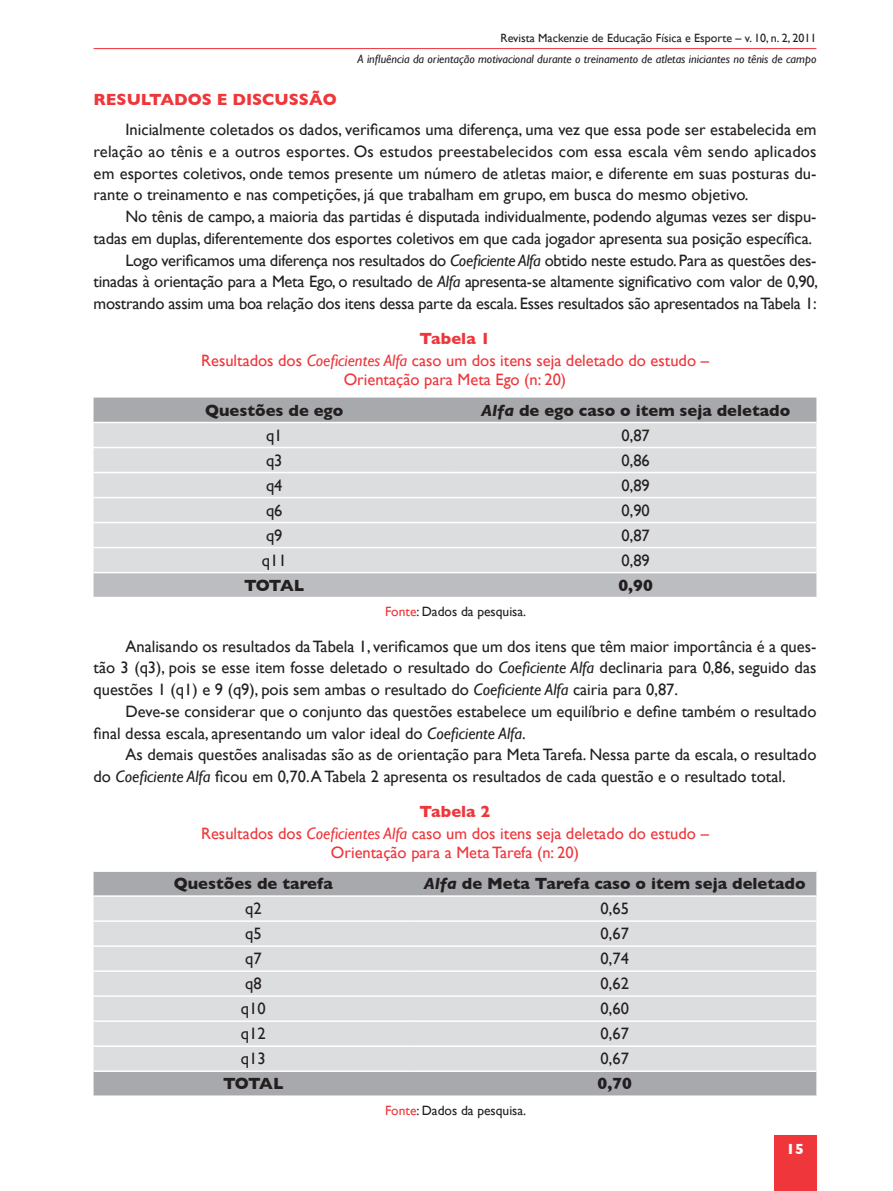
<style>
.page{position:relative;width:893px;height:1191px;background:#fff}
.page>*{position:absolute;margin:0;border:0;box-sizing:border-box;transform-origin:0 0}
.t1{font:16.5px/21.8px "Gill Sans";letter-spacing:-.01em;color:#231f20;text-align:justify}
.t2{font:16.5px/21.9px "Gill Sans";color:#ee363b;text-align:center}
.t3{font:700 16.5px "Gill Sans";color:#231f20}
.t4{font:700 16.5px "Gill Sans";color:#ee363b}
.t5{font:700 15px "Gill Sans";color:#fff}
.t6{font:13.5px "Gill Sans";color:#231f20}
.t7{font:italic 12px "Gill Sans";color:#231f20}
.t8{font:12px "Gill Sans";color:#231f20}
.s1{font-style:italic}
.s2{font-weight:700}
.s3{color:#ee363b}
</style>
<div class="page">
<div style="left:774px;top:1135px;width:42px;height:56px;background:#ee363b"></div>
<hr style="left:94px;top:48px;width:722px;height:1px;background:#ee363b">
<svg style="left:94px;top:397px;width:722px;height:25px;background:#aaabaf"></svg>
<div style="left:94px;top:423px;width:722px;height:149px;background:#dcdddf"></div>
<svg style="left:94px;top:573px;width:722px;height:24px;background:#bdbec1"></svg>
<hr style="left:94px;top:447px;width:361px;height:1px;background:#fff">
<hr style="left:455px;top:447px;width:361px;height:1px;background:#fff">
<hr style="left:94px;top:472px;width:361px;height:1px;background:#fff">
<hr style="left:455px;top:472px;width:361px;height:1px;background:#fff">
<hr style="left:94px;top:497px;width:361px;height:1px;background:#fff">
<hr style="left:455px;top:497px;width:361px;height:1px;background:#fff">
<hr style="left:94px;top:522px;width:361px;height:1px;background:#fff">
<hr style="left:455px;top:522px;width:361px;height:1px;background:#fff">
<hr style="left:94px;top:547px;width:361px;height:1px;background:#fff">
<hr style="left:455px;top:547px;width:361px;height:1px;background:#fff">
<div style="left:94px;top:872px;width:722px;height:223px;background:#a8a9ad"></div>
<div style="left:94px;top:897px;width:722px;height:173px;background:#dcdddf"></div>
<hr style="left:94px;top:895px;width:319px;height:2px;background:#fff">
<hr style="left:413px;top:895px;width:403px;height:2px;background:#fff">
<hr style="left:94px;top:920px;width:319px;height:2px;background:#fff">
<hr style="left:413px;top:920px;width:403px;height:2px;background:#fff">
<hr style="left:94px;top:945px;width:319px;height:2px;background:#fff">
<hr style="left:413px;top:945px;width:403px;height:2px;background:#fff">
<hr style="left:94px;top:970px;width:319px;height:2px;background:#fff">
<hr style="left:413px;top:970px;width:403px;height:2px;background:#fff">
<hr style="left:94px;top:995px;width:319px;height:2px;background:#fff">
<hr style="left:413px;top:995px;width:403px;height:2px;background:#fff">
<hr style="left:94px;top:1020px;width:319px;height:2px;background:#fff">
<hr style="left:413px;top:1020px;width:403px;height:2px;background:#fff">
<hr style="left:94px;top:1045px;width:319px;height:2px;background:#fff">
<hr style="left:413px;top:1045px;width:403px;height:2px;background:#fff">
<hr style="left:94px;top:1070px;width:319px;height:2px;background:#fff">
<hr style="left:413px;top:1070px;width:403px;height:2px;background:#fff">
<p class="t8" style="left:500px;top:31px;width:317px">Revista Mackenzie de Educação Física e Esporte – v. 10, n. 2, 2011</p>
<p class="t7" style="left:357px;top:52px;width:460px">A influência da orientação motivacional durante o treinamento de atletas iniciantes no tênis de campo</p>
<p class="t4" style="left:94px;top:90px;width:245px">RESULTADOS E DISCUSSÃO</p>
<p class="t1" style="left:94px;top:119px;width:725px;text-indent:32px">Inicialmente coletados os dados, verificamos uma diferença, uma vez que essa pode ser estabelecida em relação ao tênis e a outros esportes. Os estudos preestabelecidos com essa escala vêm sendo aplicados em esportes coletivos, onde temos presente um número de atletas maior, e diferente em suas posturas du&shy;rante o treinamento e nas competições, já que trabalham em grupo, em busca do mesmo objetivo.</p>
<p class="t1" style="left:125px;top:206px;width:692px">No tênis de campo, a maioria das partidas é disputada individualmente, podendo algumas vezes ser dispu-</p>
<p class="t1" style="left:94px;top:227px;width:720px">tadas em duplas, diferentemente dos esportes coletivos em que cada jogador apresenta sua posição específica.</p>
<p class="t1" style="left:125px;top:249px;width:692px">Logo verificamos uma diferença nos resultados do <span class="s1">Coeficiente Alfa</span> obtido neste estudo. Para as questões des-</p>
<p class="t1" style="left:94px;top:271px;width:726px">tinadas à orientação para a Meta Ego, o resultado de <span class="s1">Alfa</span> apresenta-se altamente significativo com valor de 0,90,</p>
<p class="t1" style="left:94px;top:292px;width:724px">mostrando assim uma boa relação dos itens dessa parte da escala. Esses resultados são apresentados na Tabela 1:</p>
<p class="t2" style="left:201px;top:327px;width:509px"><span class="s2">Tabela 1<br></span>Resultados dos <span class="s1">Coeficientes Alfa</span> caso um dos itens seja deletado do estudo –</p>
<p class="t2" style="left:344px;top:368px;width:224px">Orientação para Meta Ego (n: 20)</p>
<p class="t3" style="left:205px;top:400px;width:140px">Questões de ego</p>
<p class="t3" style="left:481px;top:400px;width:311px"><span class="s1">Alfa</span> de ego caso o item seja deletado</p>
<p class="t1" style="left:266px;top:424px;width:18px">q1</p>
<p class="t1" style="left:621px;top:424px;width:30px">0,87</p>
<p class="t1" style="left:266px;top:449px;width:18px">q3</p>
<p class="t1" style="left:621px;top:449px;width:30px">0,86</p>
<p class="t1" style="left:266px;top:474px;width:18px">q4</p>
<p class="t1" style="left:621px;top:474px;width:30px">0,89</p>
<p class="t1" style="left:266px;top:499px;width:18px">q6</p>
<p class="t1" style="left:621px;top:499px;width:30px">0,90</p>
<p class="t1" style="left:266px;top:524px;width:18px">q9</p>
<p class="t1" style="left:621px;top:524px;width:30px">0,87</p>
<p class="t1" style="left:262px;top:549px;width:26px">q11</p>
<p class="t1" style="left:621px;top:549px;width:30px">0,89</p>
<p class="t3" style="left:244px;top:575px;width:62px">TOTAL</p>
<p class="t3" style="left:618px;top:575px;width:36px">0,90</p>
<p class="t6" style="left:385px;top:603px;width:143px"><span class="s3">Fonte</span>: Dados da pesquisa.</p>
<p class="t1" style="left:94px;top:635px;width:724px;text-indent:32px">Analisando os resultados da Tabela 1, verificamos que um dos itens que têm maior importância é a ques&shy;tão 3 (q3), pois se esse item fosse deletado o resultado do <span class="s1">Coeficiente Alfa</span> declinaria para 0,86, seguido das questões 1 (q1) e 9 (q9), pois sem ambas o resultado do <span class="s1">Coeficiente Alfa</span> cairia para 0,87.</p>
<p class="t1" style="left:94px;top:700px;width:724px;text-indent:32px">Deve-se considerar que o conjunto das questões estabelece um equilíbrio e define também o resultado final dessa escala, apresentando um valor ideal do <span class="s1">Coeficiente Alfa</span>.</p>
<p class="t1" style="left:94px;top:743px;width:724px;text-indent:32px">As demais questões analisadas são as de orientação para Meta Tarefa. Nessa parte da escala, o resultado do <span class="s1">Coeficiente Alfa</span> ficou em 0,70. A Tabela 2 apresenta os resultados de cada questão e o resultado total.</p>
<p class="t2" style="left:201px;top:800px;width:509px"><span class="s2">Tabela 2<br></span>Resultados dos <span class="s1">Coeficientes Alfa</span> caso um dos itens seja deletado do estudo –</p>
<p class="t2" style="left:331px;top:841px;width:250px">Orientação para a Meta Tarefa (n: 20)</p>
<p class="t3" style="left:174px;top:874px;width:161px">Questões de tarefa</p>
<p class="t3" style="left:424px;top:874px;width:383px"><span class="s1">Alfa</span> de Meta Tarefa caso o item seja deletado</p>
<p class="t1" style="left:245px;top:897px;width:18px">q2</p>
<p class="t1" style="left:601px;top:897px;width:30px">0,65</p>
<p class="t1" style="left:245px;top:922px;width:18px">q5</p>
<p class="t1" style="left:601px;top:922px;width:30px">0,67</p>
<p class="t1" style="left:245px;top:947px;width:18px">q7</p>
<p class="t1" style="left:601px;top:947px;width:30px">0,74</p>
<p class="t1" style="left:245px;top:972px;width:18px">q8</p>
<p class="t1" style="left:601px;top:972px;width:30px">0,62</p>
<p class="t1" style="left:241px;top:997px;width:26px">q10</p>
<p class="t1" style="left:601px;top:997px;width:30px">0,60</p>
<p class="t1" style="left:241px;top:1022px;width:26px">q12</p>
<p class="t1" style="left:601px;top:1022px;width:30px">0,67</p>
<p class="t1" style="left:241px;top:1047px;width:26px">q13</p>
<p class="t1" style="left:601px;top:1047px;width:30px">0,67</p>
<p class="t3" style="left:223px;top:1074px;width:62px">TOTAL</p>
<p class="t3" style="left:598px;top:1074px;width:36px">0,70</p>
<p class="t6" style="left:385px;top:1102px;width:143px"><span class="s3">Fonte</span>: Dados da pesquisa.</p>
<p class="t5" style="left:786px;top:1140px;width:19px">15</p>
</div>
